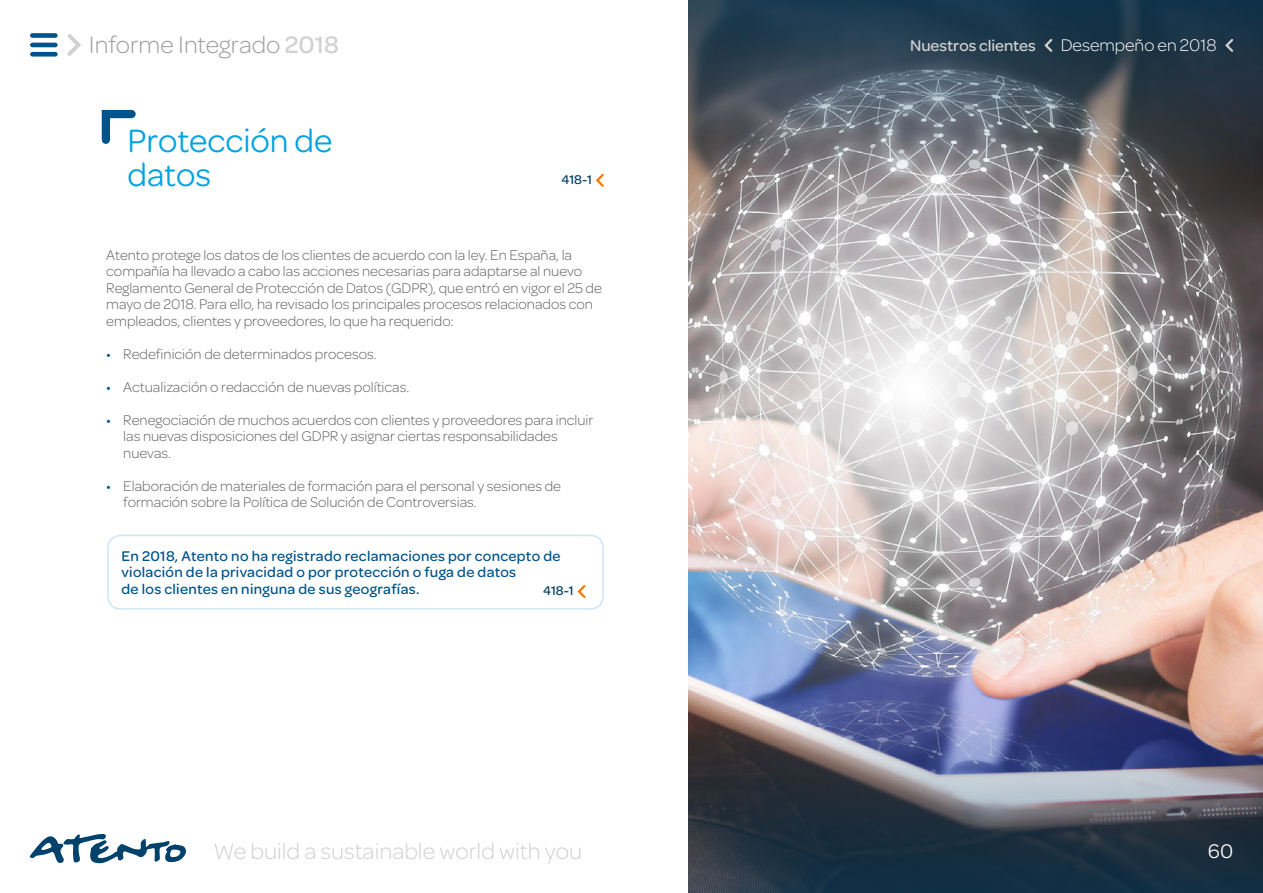
<style>
.page{position:relative;width:1263px;height:893px;background:#fff}
.page>*{position:absolute;margin:0;border:0;box-sizing:border-box;transform-origin:0 0}
.t1{font:34.5px/34.5px "Omnes";color:#00a3e0}
.t2{font:300 25.5px "Omnes";color:#9e9e9e}
.t3{font:300 24px "Omnes";color:#d1d1d1}
.t4{font:21px "Omnes";color:#fff}
.t5{font:300 18px "Omnes";color:#fff}
.t6{font:500 16.5px "Omnes";color:#d1d1d1}
.t7{font:300 15px/16.5px "Omnes";color:#636363}
.t8{font:500 15px/16.5px "Omnes";letter-spacing:.02em;color:#00548c}
.t9{font:500 13.5px "Omnes";letter-spacing:-.005em;color:#00426b}
.s1{font-weight:500;color:#d1d1d1}
.s2{font-weight:400;color:#00548c}
</style>
<div class="page">
<img style="left:688px;top:176px;width:575px;height:717px">
<svg style="left:688px;top:0;width:575px;height:176px;background:#44525d"></svg>
<img style="left:689px;top:716px;width:574px;height:177px">
<svg style="left:101px;top:109px;width:35px;height:35px"></svg>
<div style="left:107px;top:535px;width:497px;height:75px;border:2px solid #cde6f5;border-radius:13px"></div>
<svg style="left:30px;top:834px;width:156px;height:30px"></svg>
<div style="left:30px;top:33px;width:28px;height:5px;background:#00548c;border-radius:2px"></div>
<hr style="left:30px;top:43px;width:28px;height:4px;background:#00548c;border-radius:2px">
<div style="left:30px;top:52px;width:28px;height:5px;background:#00548c;border-radius:2px"></div>
<svg style="left:67px;top:34px;width:14px;height:22px"></svg>
<svg style="left:1043px;top:37px;width:11px;height:17px"></svg>
<svg style="left:1223px;top:37px;width:12px;height:17px"></svg>
<svg style="left:595px;top:173px;width:9px;height:14px"></svg>
<svg style="left:577px;top:585px;width:9px;height:13px"></svg>
<h2 class="t2" style="left:89px;top:28px;width:251px">Informe Integrado <span class="s1">2018</span></h2>
<h1 class="t1" style="left:128px;top:121px;width:206px">Protección de datos</h1>
<p class="t9" style="left:561px;top:170px;width:32px">418-1</p>
<p class="t7" style="left:106px;top:246px;width:497px">Atento protege los datos de los clientes de acuerdo con la ley. En España, la compañía ha llevado a cabo las acciones necesarias para adaptarse al nuevo Reglamento General de Protección de Datos (GDPR), que entró en vigor el 25 de mayo de 2018. Para ello, ha revisado los principales procesos relacionados con empleados, clientes y proveedores, lo que ha requerido:</p>
<p class="t7" style="left:106px;top:345px;width:272px"><span class="s2">•</span> Redefinición de determinados procesos.</p>
<p class="t7" style="left:106px;top:378px;width:304px"><span class="s2">•</span> Actualización o redacción de nuevas políticas.</p>
<p class="t7" style="left:123px;top:411px;width:472px;text-indent:-17px"><span class="s2">•</span> Renegociación de muchos acuerdos con clientes y proveedores para incluir las nuevas disposiciones del GDPR y asignar ciertas responsabilidades nuevas.</p>
<p class="t7" style="left:123px;top:477px;width:439px;text-indent:-17px"><span class="s2">•</span> Elaboración de materiales de formación para el personal y sesiones de formación sobre la Política de Solución de Controversias.</p>
<p class="t8" style="left:122px;top:547px;width:440px">En 2018, Atento no ha registrado reclamaciones por concepto de violación de la privacidad o por protección o fuga de datos<br>de los clientes en ninguna de sus geografías.</p>
<p class="t9" style="left:543px;top:582px;width:32px">418-1</p>
<h3 class="t3" style="left:214px;top:835px;width:370px">We build a sustainable world with you</h3>
<p class="t6" style="left:910px;top:34px;width:127px">Nuestros clientes</p>
<p class="t5" style="left:1061px;top:33px;width:157px">Desempeño en 2018</p>
<h3 class="t4" style="left:1208px;top:837px;width:27px">60</h3>
</div>
